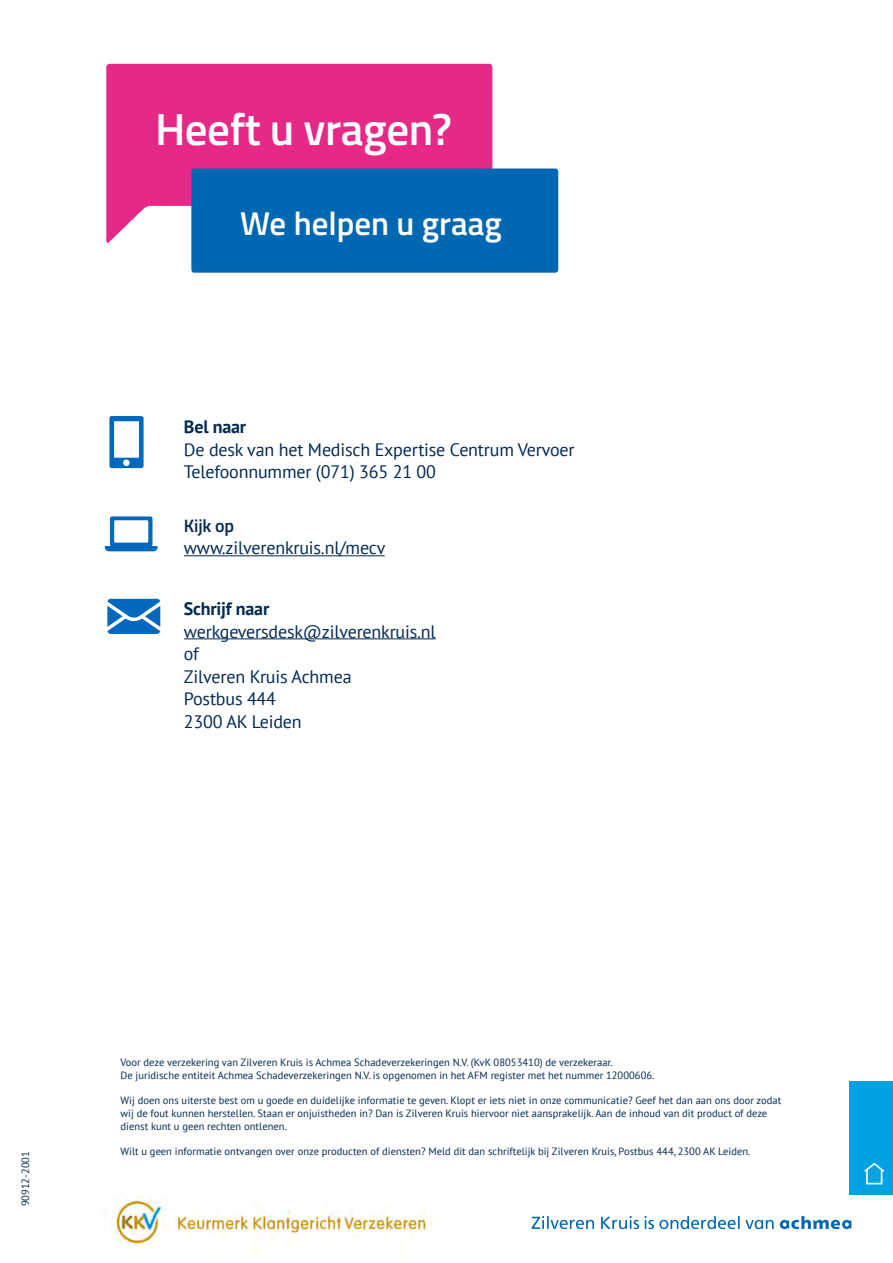
<style>
.page{position:relative;width:893px;height:1263px;background:#fff}
.page>*{position:absolute;margin:0;border:0;box-sizing:border-box;transform-origin:0 0}
.t1{font:600 45px "Titillium Web";letter-spacing:-.01em;color:#fff}
.t2{font:600 33px "Titillium Web";color:#fff}
.t3{font:18px/22.5px "PT Sans";letter-spacing:-.01em;color:#002953}
.t4{font:700 18px "PT Sans";letter-spacing:-.01em;color:#002953}
.t5{font:600 18px "Titillium Web";letter-spacing:-.01em;color:#002953}
.t6{font:10.5px/12.6px "PT Sans";letter-spacing:.005em;color:#002953}
</style>
<div class="page">
<hr style="left:184px;top:638px;width:252px;height:1px;background:#002953">
<hr style="left:184px;top:555px;width:201px;height:1px;background:#002953">
<img style="left:111px;top:1196px;width:326px;height:51px">
<svg style="left:780px;top:1216px;width:71px;height:13px"></svg>
<svg style="left:746px;top:1220px;width:28px;height:9px"></svg>
<svg style="left:532px;top:1216px;width:62px;height:13px"></svg>
<svg style="left:601px;top:1216px;width:38px;height:13px"></svg>
<svg style="left:645px;top:1216px;width:95px;height:13px"></svg>
<svg style="left:105px;top:516px;width:53px;height:35px"></svg>
<svg style="left:109px;top:416px;width:35px;height:52px"></svg>
<svg style="left:107px;top:599px;width:53px;height:35px"></svg>
<div style="left:106px;top:64px;width:386px;height:179px;background:#e62987"></div>
<div style="left:191px;top:169px;width:367px;height:104px;background:#0067b2;border-radius:3px"></div>
<div style="left:849px;top:1081px;width:44px;height:114px;background:#00a3e2"></div>
<svg style="left:864px;top:1162px;width:21px;height:12px"></svg>
<div style="left:866px;top:1169px;width:16px;height:15px;background:#00a3e2;border:2px solid #fff"></div>
<h1 class="t1" style="left:155px;top:95px;width:298px">Heeft u vragen?</h1>
<h2 class="t2" style="left:240px;top:198px;width:263px">We helpen u graag</h2>
<h3 class="t4" style="left:184px;top:415px;width:64px">Bel naar</h3>
<h3 class="t3" style="left:184px;top:438px;width:392px">De desk van het Medisch Expertise Centrum Vervoer<br>Telefoonnummer (071) 365 21 00</h3>
<h3 class="t5" style="left:184px;top:512px;width:52px">Kijk op</h3>
<h3 class="t3" style="left:184px;top:536px;width:203px">www.zilverenkruis.nl/mecv</h3>
<h3 class="t4" style="left:184px;top:597px;width:87px">Schrijf naar</h3>
<h3 class="t3" style="left:184px;top:619px;width:253px">werkgeversdesk@zilverenkruis.nl of<br>Zilveren Kruis Achmea<br>Postbus 444<br>2300 AK Leiden</h3>
<p class="t6" style="left:19px;top:1206px;width:57px;rotate:-90deg">90912-2001</p>
<p class="t6" style="left:120px;top:1056px;width:535px">Voor deze verzekering van Zilveren Kruis is Achmea Schadeverzekeringen N.V. (KvK 08053410) de verzekeraar.<br>De juridische entiteit Achmea Schadeverzekeringen N.V. is opgenomen in het AFM register met het nummer 12000606.</p>
<p class="t6" style="left:120px;top:1094px;width:662px">Wij doen ons uiterste best om u goede en duidelijke informatie te geven. Klopt er iets niet in onze communicatie? Geef het dan aan ons door zodat wij de fout kunnen herstellen. Staan er onjuistheden in? Dan is Zilveren Kruis hiervoor niet aansprakelijk. Aan de inhoud van dit product of deze dienst kunt u geen rechten ontlenen.</p>
<p class="t6" style="left:120px;top:1144px;width:632px">Wilt u geen informatie ontvangen over onze producten of diensten? Meld dit dan schriftelijk bij Zilveren Kruis, Postbus 444, 2300 AK Leiden.</p>
</div>
